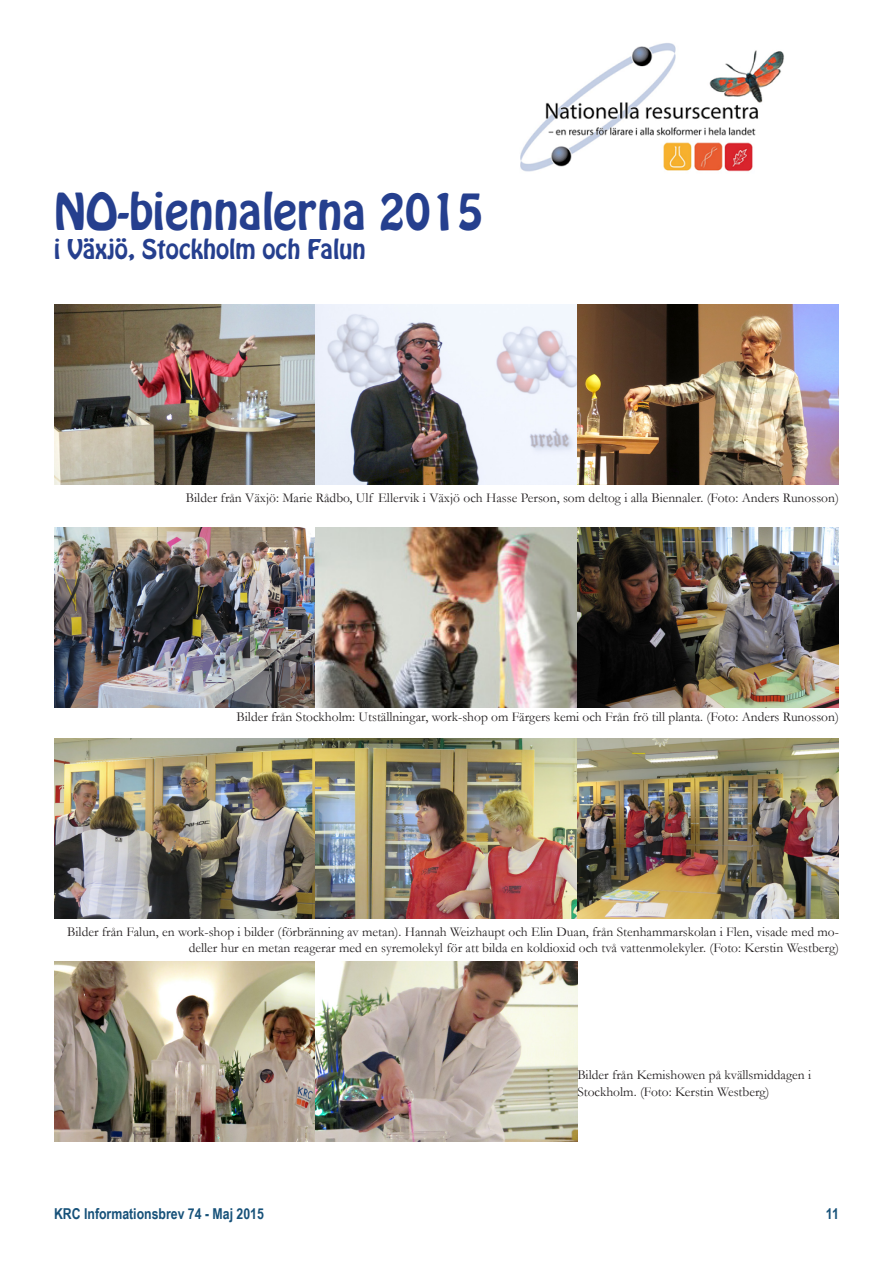
<style>
.page{position:relative;width:893px;height:1263px;background:#fff}
.page>*{position:absolute;margin:0;border:0;box-sizing:border-box;transform-origin:0 0}
.t1{font:45px "Hobo Std";color:#253f8e}
.t2{font:24px "Hobo Std";color:#253f8e}
.t3{font:700 15px "Arial Narrow";color:#165179}
.t4{font:13.5px/16.2px "Garamond";color:#231f20;text-align:right}
</style>
<div class="page">
<img style="left:520px;top:43px;width:264px;height:129px">
<img style="left:54px;top:304px;width:785px;height:181px">
<img style="left:54px;top:527px;width:785px;height:181px">
<img style="left:54px;top:738px;width:785px;height:180px">
<img style="left:54px;top:961px;width:523px;height:181px">
<h1 class="t1" style="left:54px;top:180px;width:431px">NO-biennalerna 2015</h1>
<h2 class="t2" style="left:54px;top:232px;width:313px">i Växjö, Stockholm och Falun</h2>
<p class="t4" style="left:186px;top:489px;width:655px">Bilder från Växjö: Marie Rådbo, Ulf Ellervik i Växjö och Hasse Person, som deltog i alla Biennaler. (Foto: Anders Runosson)</p>
<p class="t4" style="left:237px;top:708px;width:604px">Bilder från Stockholm: Utställningar, work-shop om Färgers kemi och Från frö till planta. (Foto: Anders Runosson)</p>
<p class="t4" style="left:67px;top:923px;width:773px">Bilder från Falun, en work-shop i bilder (förbränning av metan). Hannah Weizhaupt och Elin Duan, från Stenhammarskolan i Flen, visade med mo&shy;deller hur en metan reagerar med en syremolekyl för att bilda en koldioxid och två vattenmolekyler. (Foto: Kerstin Westberg)</p>
<p class="t4" style="left:577px;top:1067px;width:235px;text-align:left">Bilder från Kemishowen på kvällsmiddagen i<br>Stockholm. (Foto: Kerstin Westberg)</p>
<p class="t3" style="left:54px;top:1203px;width:211px">KRC Informationsbrev 74 - Maj 2015</p>
<p class="t3" style="left:826px;top:1203px;width:15px">11</p>
</div>
